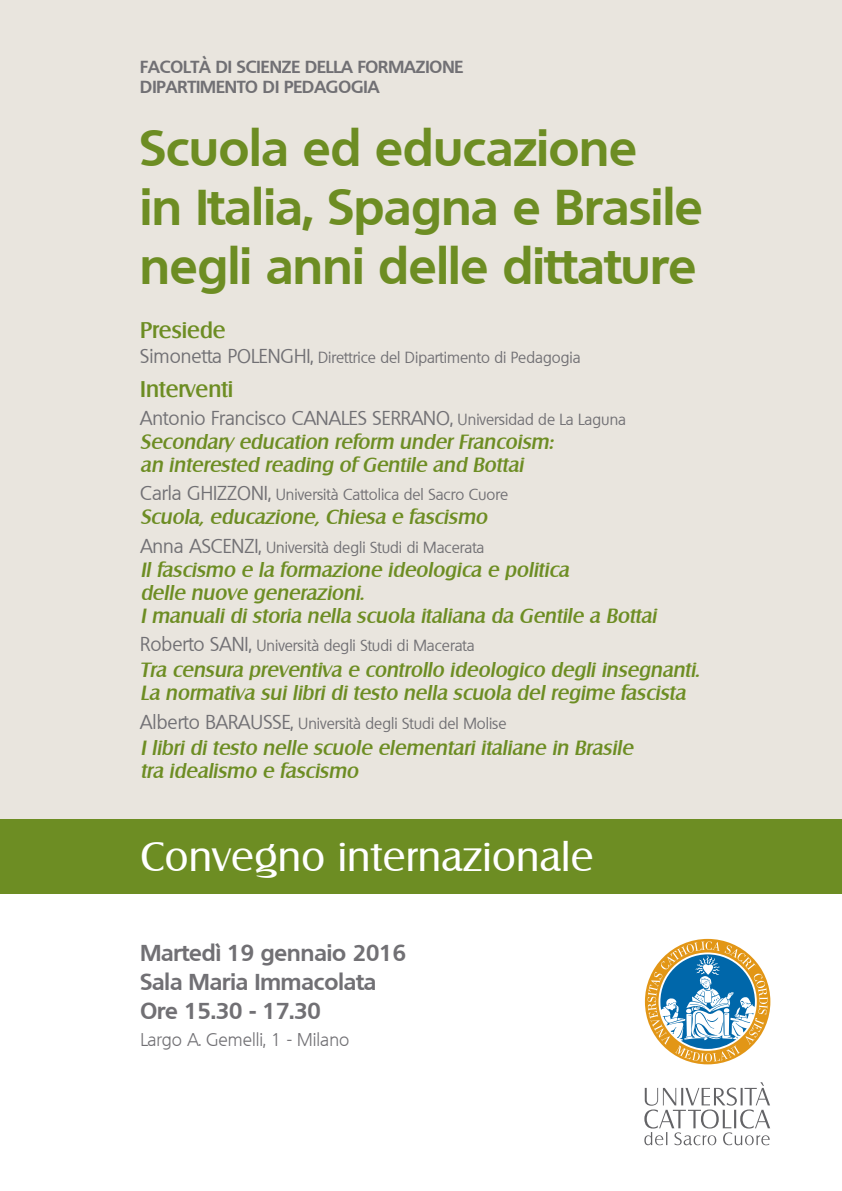
<style>
.page{position:relative;width:842px;height:1191px;background:#fff}
.page>*{position:absolute;margin:0;border:0;box-sizing:border-box;transform-origin:0 0}
.t1{font:700 49px "Quebec";color:#6d8d23}
.t2{font:40.2px "Salzburg";letter-spacing:.01em;color:#fff}
.t3{font:700 22.4px "Quebec";color:#717074}
.t4{font:500 22.1px "Salzburg";color:#6d8d23}
.t5{font:italic 500 20px "Salzburg";color:#6d8d23}
.t6{font:19.2px "Quebec";color:#717074}
.t7{font:300 18px "Quebec";color:#717074}
.t8{font:700 17px "Quebec";color:#717074}
.t9{font:15.4px "Quebec";color:#717074}
.s1{font-size:19.2px}
.s2{font-size:15.4px}
</style>
<div class="page">
<div style="left:0;top:0;width:842px;height:828px;background:#e9e5de"></div>
<div style="left:0;top:819px;width:842px;height:74px;background:#6d8d23"></div>
<svg style="left:645px;top:939px;width:125px;height:125px"></svg>
<svg style="left:644px;top:1082px;width:126px;height:63px"></svg>
<p class="t8" style="left:140px;top:56px;width:324px">FACOLTÀ DI SCIENZE DELLA FORMAZIONE</p>
<p class="t8" style="left:140px;top:76px;width:241px">DIPARTIMENTO DI PEDAGOGIA</p>
<p class="t1" style="left:140px;top:116px;width:498px">Scuola ed educazione</p>
<p class="t1" style="left:140px;top:175px;width:564px">in Italia, Spagna e Brasile</p>
<p class="t1" style="left:140px;top:234px;width:558px">negli anni delle dittature</p>
<p class="t4" style="left:140px;top:317px;width:87px">Presiede</p>
<p class="t9" style="left:140px;top:347px;width:442px"><span class="s1">Simonetta POLENGHI,</span> Direttrice del Dipartimento di Pedagogia</p>
<p class="t4" style="left:140px;top:376px;width:94px">Interventi</p>
<p class="t6" style="left:140px;top:406px;width:487px">Antonio Francisco CANALES SERRANO, <span class="s2">Universidad de La Laguna</span></p>
<p class="t5" style="left:140px;top:430px;width:414px">Secondary education reform under Francoism:</p>
<p class="t5" style="left:140px;top:453px;width:384px">an interested reading of Gentile and Bottai</p>
<p class="t9" style="left:140px;top:485px;width:369px"><span class="s1">Carla GHIZZONI,</span> Università Cattolica del Sacro Cuore</p>
<p class="t5" style="left:140px;top:505px;width:348px">Scuola, educazione, Chiesa e fascismo</p>
<p class="t9" style="left:140px;top:537px;width:346px"><span class="s1">Anna ASCENZI,</span> Università degli Studi di Macerata</p>
<p class="t5" style="left:140px;top:557px;width:430px">Il fascismo e la formazione ideologica e politica</p>
<p class="t5" style="left:140px;top:580px;width:225px">delle nuove generazioni.</p>
<p class="t5" style="left:140px;top:603px;width:518px">I manuali di storia nella scuola italiana da Gentile a Bottai</p>
<p class="t9" style="left:140px;top:636px;width:336px"><span class="s1">Roberto SANI,</span> Università degli Studi di Macerata</p>
<p class="t5" style="left:140px;top:658px;width:561px">Tra censura preventiva e controllo ideologico degli insegnanti.</p>
<p class="t5" style="left:140px;top:681px;width:547px">La normativa sui libri di testo nella scuola del regime fascista</p>
<p class="t9" style="left:140px;top:713px;width:368px"><span class="s1">Alberto BARAUSSE,</span> Università degli Studi del Molise</p>
<p class="t5" style="left:140px;top:735px;width:494px">I libri di testo nelle scuole elementari italiane in Brasile</p>
<p class="t5" style="left:140px;top:758px;width:219px">tra idealismo e fascismo</p>
<p class="t2" style="left:140px;top:832px;width:455px">Convegno internazionale</p>
<p class="t3" style="left:140px;top:938px;width:267px">Martedì 19 gennaio 2016</p>
<p class="t3" style="left:140px;top:967px;width:237px">Sala Maria Immacolata</p>
<p class="t3" style="left:140px;top:996px;width:182px">Ore 15.30 - 17.30</p>
<p class="t7" style="left:140px;top:1028px;width:211px">Largo A. Gemelli, 1 - Milano</p>
</div>
